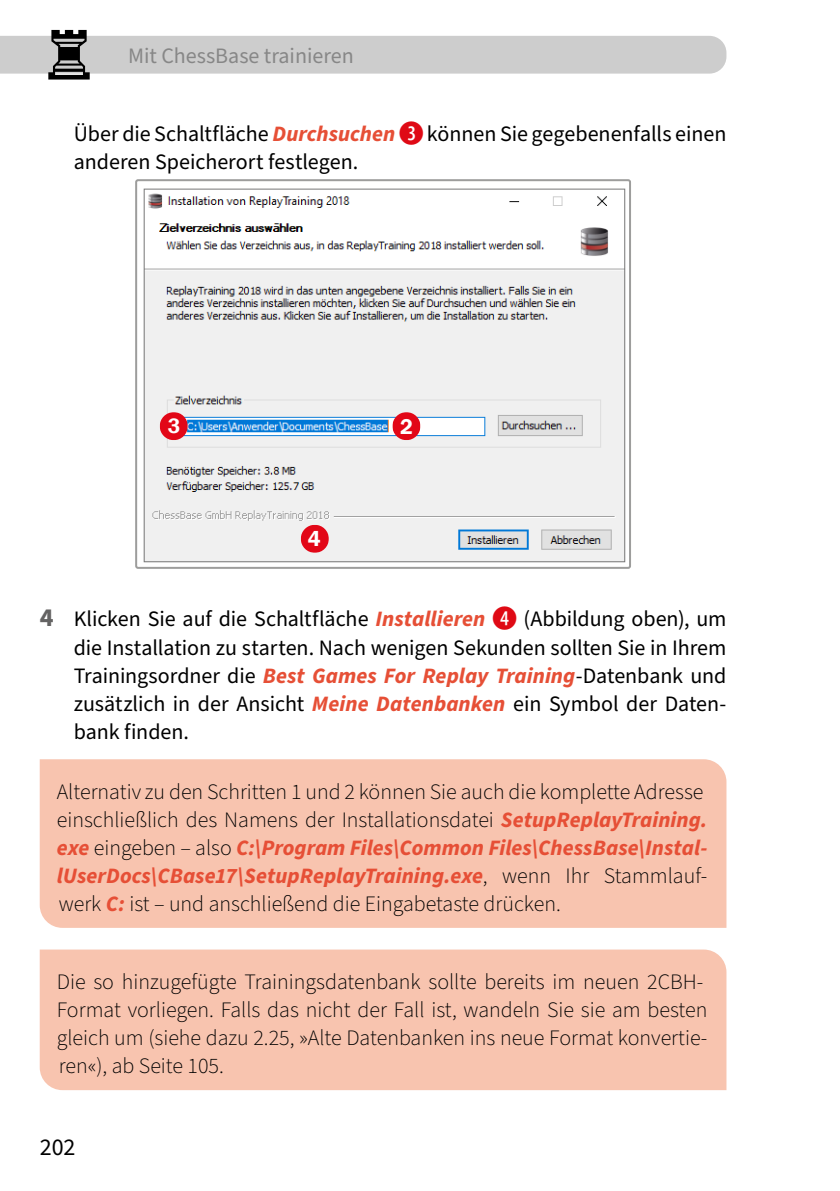
<style>
.page{position:relative;width:840px;height:1191px;background:#fff}
.page>*{position:absolute;margin:0;border:0;box-sizing:border-box;transform-origin:0 0}
.t1{font:24px "Source Sans Pro";color:#000}
.t2{font:300 22px/28px "Source Sans Pro";color:#000}
.t3{font:22px/28px "Source Sans Pro";color:#000}
.t4{font:22px "Source Sans Pro";color:#878787}
.t5{font:600 21.8px "Franklin Gothic";color:#fff}
.t6{font:600 21.4px "Franklin Gothic";color:#fff}
.s1{font-weight:700;font-style:italic;color:#e64f36}
.s2{font-weight:700;font-size:26px;color:#646363}
</style>
<div class="page">
<img style="left:143px;top:179px;width:487px;height:390px">
<div style="left:135px;top:179px;width:495px;height:390px;border:2px solid #9d9d9c;border-radius:2px"></div>
<svg style="left:392px;top:412px;width:28px;height:28px"></svg>
<svg style="left:160px;top:412px;width:28px;height:28px"></svg>
<svg style="left:300px;top:525px;width:28px;height:28px"></svg>
<div style="left:40px;top:759px;width:686px;height:169px;background:#f8c4af"></div>
<div style="left:40px;top:949px;width:686px;height:141px;background:#f8c4af"></div>
<div style="left:0;top:36px;width:726px;height:38px;background:#cdcdcd"></div>
<p class="t4" style="left:128px;top:41px;width:227px">Mit ChessBase trainieren</p>
<p class="t3" style="left:74px;top:121px;width:653px">Über die Schaltfläche <span class="s1">Durchsuchen</span> <sup>3</sup> können Sie gegebenenfalls einen anderen Speicherort festlegen.</p>
<p class="t6" style="left:168px;top:413px;width:14px">3</p>
<p class="t5" style="left:400px;top:413px;width:14px">2</p>
<p class="t5" style="left:307px;top:525px;width:14px">4</p>
<p class="t3" style="left:74px;top:606px;width:653px;text-align:justify;text-indent:-34px"><span class="s2">4</span> Klicken Sie auf die Schaltfläche <span class="s1">Installieren</span> <sup>4</sup> (Abbildung oben), um die Installation zu starten. Nach wenigen Sekunden sollten Sie in Ihrem Trainingsordner die <span class="s1">Best Games For Replay Training</span>-Datenbank und zusätzlich in der Ansicht <span class="s1">Meine Datenbanken</span> ein Symbol der Daten&shy;bank finden.</p>
<p class="t2" style="left:57px;top:778px;width:651px">Alternativ zu den Schritten 1 und 2 können Sie auch die komplette Adresse einschließlich des Namens der Installationsdatei <span class="s1">SetupReplayTraining. exe</span> eingeben – also <span class="s1">C:\Program Files\Common Files\ChessBase\Instal&shy;lUserDocs\CBase17\SetupReplayTraining.exe</span>, wenn Ihr Stammlauf&shy;werk <span class="s1">C:</span> ist – und anschließend die Eingabetaste drücken.</p>
<p class="t2" style="left:57px;top:968px;width:651px">Die so hinzugefügte Trainingsdatenbank sollte bereits im neuen 2CBH-Format vorliegen. Falls das nicht der Fall ist, wandeln Sie sie am besten gleich um (siehe dazu 2.25, »Alte Datenbanken ins neue Format konvertie&shy;ren«), ab Seite 105.</p>
<p class="t1" style="left:40px;top:1131px;width:37px">202</p>
</div>
